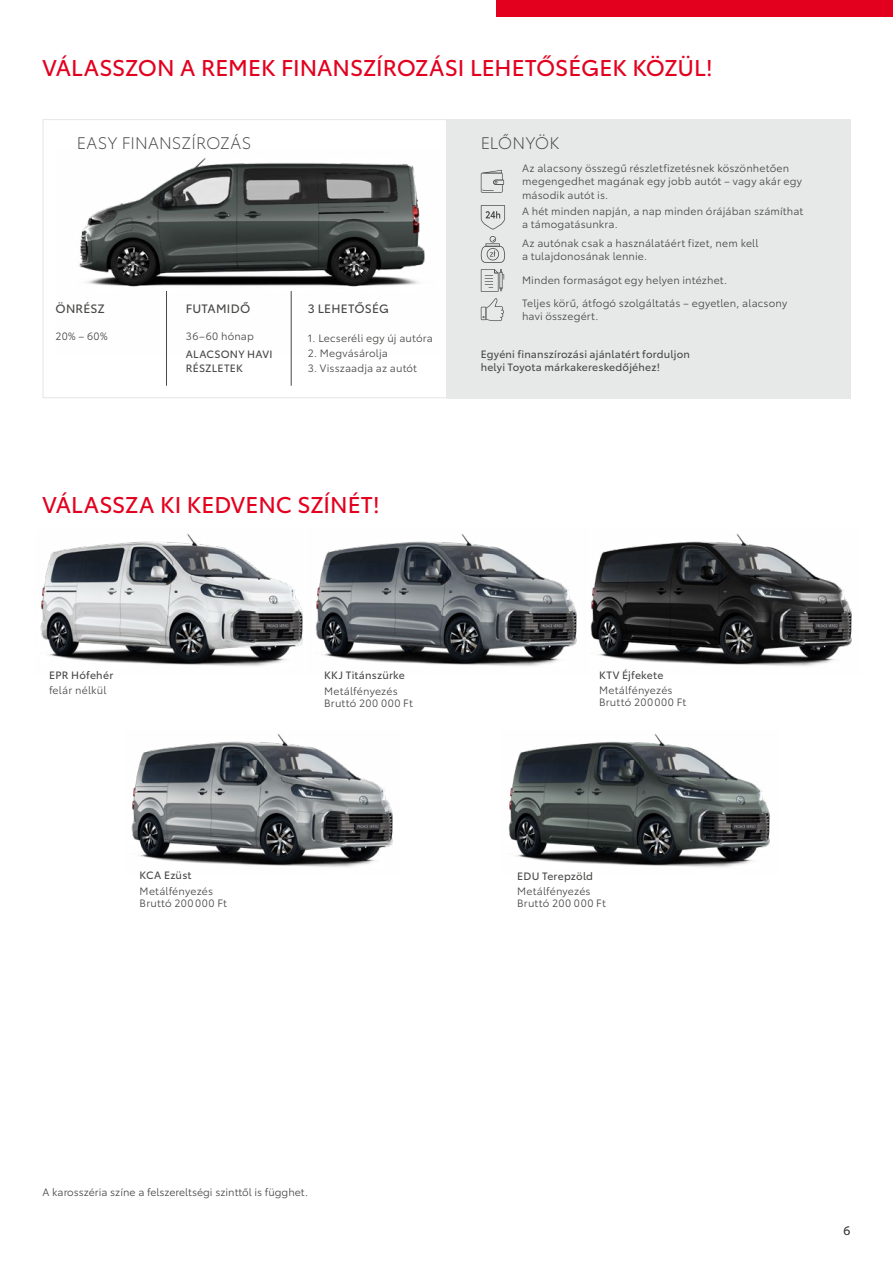
<style>
.page{position:relative;width:893px;height:1263px;background:#fff}
.page>*{position:absolute;margin:0;border:0;box-sizing:border-box;transform-origin:0 0}
.t1{font:22.5px "Toyota Type";color:#e3001f}
.t2{font:300 16.5px "Toyota Type";letter-spacing:.01em;color:#494948}
.t3{font:12px "Toyota Type";letter-spacing:.02em;color:#494948}
.t4{font:12px "Toyota Type";color:#494948}
.t5{font:10.5px/13.5px "Toyota Type";letter-spacing:.015em;color:#494948}
.t6{font:10.5px/13.5px "Toyota Type";letter-spacing:.015em;color:#494948}
</style>
<div class="page">
<img style="left:40px;top:533px;width:812px;height:133px">
<img style="left:131px;top:733px;width:262px;height:134px">
<img style="left:508px;top:734px;width:262px;height:133px">
<div style="left:497px;top:0;width:396px;height:17px;background:#e3001f"></div>
<div style="left:447px;top:119px;width:404px;height:279px;background:#e7e8e8"></div>
<hr style="left:166px;top:291px;width:1px;height:95px;background:#494948">
<hr style="left:291px;top:291px;width:1px;height:95px;background:#494948">
<div style="left:43px;top:119px;width:404px;height:279px;border:1px solid #e7e8e8"></div>
<svg style="left:481px;top:170px;width:23px;height:23px"></svg>
<svg style="left:481px;top:298px;width:23px;height:23px"></svg>
<svg style="left:481px;top:269px;width:23px;height:23px"></svg>
<svg style="left:480px;top:236px;width:25px;height:27px"></svg>
<svg style="left:481px;top:205px;width:24px;height:25px"></svg>
<img style="left:79px;top:158px;width:346px;height:197px">
<h1 class="t1" style="left:43px;top:51px;width:672px">VÁLASSZON A REMEK FINANSZÍROZÁSI LEHETŐSÉGEK KÖZÜL!</h1>
<h2 class="t2" style="left:77px;top:131px;width:176px">EASY FINANSZÍROZÁS</h2>
<h2 class="t2" style="left:481px;top:131px;width:80px">ELŐNYÖK</h2>
<p class="t5" style="left:522px;top:160px;width:282px">Az alacsony összegű részletfizetésnek köszönhetően megengedhet magának egy jobb autót – vagy akár egy második autót is.</p>
<p class="t5" style="left:522px;top:203px;width:283px">A hét minden napján, a nap minden órájában számíthat a támogatásunkra.</p>
<p class="t5" style="left:522px;top:235px;width:238px">Az autónak csak a használatáért fizet, nem kell a tulajdonosának lennie.</p>
<p class="t3" style="left:55px;top:300px;width:51px">ÖNRÉSZ</p>
<p class="t5" style="left:55px;top:329px;width:54px">20% – 60%</p>
<p class="t3" style="left:186px;top:300px;width:66px">FUTAMIDŐ</p>
<p class="t5" style="left:186px;top:329px;width:70px">36–60 hónap</p>
<p class="t6" style="left:186px;top:347px;width:88px">ALACSONY HAVI<br>RÉSZLETEK</p>
<p class="t3" style="left:308px;top:300px;width:82px">3 LEHETŐSÉG</p>
<p class="t5" style="left:308px;top:331px;width:126px">1. Lecseréli egy új autóra</p>
<p class="t5" style="left:308px;top:346px;width:82px">2. Megvásárolja</p>
<p class="t5" style="left:308px;top:361px;width:111px">3. Visszaadja az autót</p>
<h1 class="t1" style="left:43px;top:488px;width:339px">VÁLASSZA KI KEDVENC SZÍNÉT!</h1>
<p class="t5" style="left:522px;top:273px;width:206px">Minden formaságot egy helyen intézhet.</p>
<p class="t5" style="left:522px;top:295px;width:267px">Teljes körű, átfogó szolgáltatás – egyetlen, alacsony havi összegért.</p>
<p class="t6" style="left:481px;top:346px;width:211px">Egyéni finanszírozási ajánlatért forduljon helyi Toyota márkakereskedőjéhez!</p>
<p class="t6" style="left:49px;top:667px;width:66px">EPR Hófehér</p>
<p class="t5" style="left:49px;top:683px;width:59px">felár nélkül</p>
<p class="t6" style="left:324px;top:668px;width:82px">KKJ Titánszürke</p>
<p class="t5" style="left:324px;top:684px;width:90px;line-height:12.1px">Metálfényezés<br>Bruttó 200 000 Ft</p>
<p class="t6" style="left:599px;top:667px;width:66px">KTV Éjfekete</p>
<p class="t5" style="left:599px;top:684px;width:89px;line-height:12.1px">Metálfényezés<br>Bruttó 200000 Ft</p>
<p class="t6" style="left:140px;top:868px;width:53px">KCA Ezüst</p>
<p class="t5" style="left:140px;top:884px;width:89px;line-height:12.1px">Metálfényezés<br>Bruttó 200000 Ft</p>
<p class="t6" style="left:517px;top:868px;width:78px">EDU Terepzöld</p>
<p class="t5" style="left:517px;top:885px;width:90px;line-height:12.1px">Metálfényezés<br>Bruttó 200 000 Ft</p>
<p class="t5" style="left:43px;top:1185px;width:267px">A karosszéria színe a felszereltségi szinttől is függhet.</p>
<p class="t4" style="left:843px;top:1222px;width:8px">6</p>
</div>
